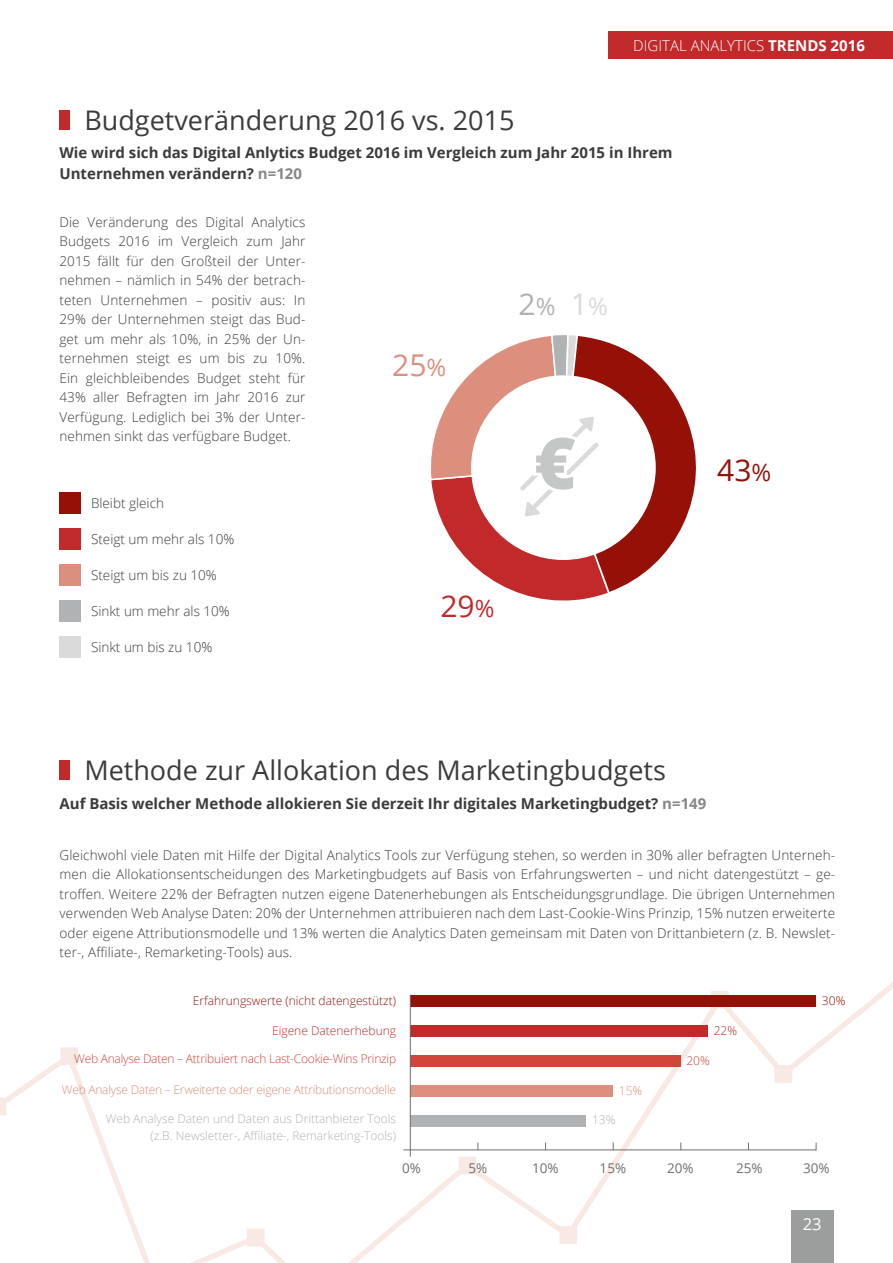
<style>
.page{position:relative;width:893px;height:1263px;background:#fff}
.page>*{position:absolute;margin:0;border:0;box-sizing:border-box;transform-origin:0 0}
.t1{font:30px "Open Sans";color:#b1b2b3}
.t2{font:30px "Open Sans";color:#951108}
.t3{font:30px "Open Sans";color:#dc8f7c}
.t4{font:30px "Open Sans";color:#c1292a}
.t5{font:27px "Open Sans";color:#3b3b3a}
.t6{font:16.5px "Open Sans";color:#fff}
.t7{font:700 15px/21px "Open Sans";color:#3b3b3a}
.t8{font:300 15px "Open Sans";color:#fff}
.t9{font:300 13.5px/19.5px "Open Sans";letter-spacing:.01em;color:#3b3b3a;text-align:justify}
.t10{font:13.5px "Open Sans";color:#6f6f6e}
.t11{font:300 12px/16.5px "Open Sans";color:#b1b2b3;text-align:right}
.t12{font:300 12px "Open Sans";letter-spacing:-.02em;color:#dc8f7c}
.t13{font:300 12px "Open Sans";letter-spacing:-.02em;color:#d14639}
.t14{font:300 12px "Open Sans";color:#951108}
.t15{font:300 12px "Open Sans";color:#c1292a}
.s1{font-weight:700}
.s2{color:#878786}
.s3{font-size:24px}
.s4{color:#dadada}
.s5{font-size:24px;color:#dadada}
</style>
<div class="page">
<svg style="left:0;top:982px;width:893px;height:281px"></svg>
<div style="left:608px;top:31px;width:285px;height:28px;background:#c1292a"></div>
<div style="left:791px;top:1210px;width:42px;height:53px;background:#9c9d9d"></div>
<div style="left:59px;top:492px;width:22px;height:21px;background:#951108"></div>
<div style="left:59px;top:528px;width:22px;height:22px;background:#c1292a"></div>
<div style="left:59px;top:600px;width:22px;height:22px;background:#b1b2b3"></div>
<div style="left:59px;top:636px;width:22px;height:22px;background:#dadada"></div>
<div style="left:59px;top:564px;width:22px;height:22px;background:#dc8f7c"></div>
<div style="left:59px;top:761px;width:11px;height:19px;background:#c1292a"></div>
<div style="left:59px;top:110px;width:11px;height:20px;background:#c1292a"></div>
<div style="left:410px;top:996px;width:406px;height:11px;background:#951108"></div>
<div style="left:410px;top:1025px;width:298px;height:12px;background:#c1292a"></div>
<div style="left:410px;top:1055px;width:271px;height:12px;background:#d14639"></div>
<div style="left:410px;top:1085px;width:203px;height:11px;background:#dc8f7c"></div>
<div style="left:410px;top:1115px;width:176px;height:11px;background:#b1b2b3"></div>
<svg style="left:431px;top:335px;width:265px;height:266px"></svg>
<hr style="left:410px;top:995px;width:1px;height:161px;background:#6f6f6e">
<hr style="left:404px;top:1149px;width:412px;height:1px;background:#6f6f6e">
<p class="t8" style="left:633px;top:35px;width:233px">DIGITAL ANALYTICS <span class="s1">TRENDS 2016</span></p>
<h2 class="t5" style="left:84px;top:101px;width:432px">Budgetveränderung 2016 vs. 2015</h2>
<p class="t7" style="left:59px;top:142px;width:615px">Wie wird sich das Digital Anlytics Budget 2016 im Vergleich zum Jahr 2015 in Ihrem<br>Unternehmen verändern? <span class="s2">n=120</span></p>
<p class="t9" style="left:59px;top:212px;width:247px">Die Veränderung des Digital Analytics Budgets 2016 im Vergleich zum Jahr 2015 fällt für den Großteil der Unter&shy;nehmen – nämlich in 54% der betrach&shy;teten Unternehmen – positiv aus: In 29% der Unternehmen steigt das Bud&shy;get um mehr als 10%, in 25% der Un&shy;ternehmen steigt es um bis zu 10%.<br>Ein gleichbleibendes Budget steht für 43% aller Befragten im Jahr 2016 zur Verfügung. Lediglich bei 3% der Unter&shy;nehmen sinkt das verfügbare Budget.</p>
<p class="t9" style="left:91px;top:493px;width:74px">Bleibt gleich</p>
<p class="t9" style="left:91px;top:529px;width:145px">Steigt um mehr als 10%</p>
<p class="t9" style="left:91px;top:565px;width:127px">Steigt um bis zu 10%</p>
<p class="t9" style="left:91px;top:601px;width:140px">Sinkt um mehr als 10%</p>
<p class="t9" style="left:91px;top:637px;width:123px">Sinkt um bis zu 10%</p>
<h1 class="t3" style="left:392px;top:345px;width:56px">25<span class="s3">%</span></h1>
<h1 class="t1" style="left:519px;top:283px;width:91px">2<span class="s3">%</span> <span class="s4">1</span><span class="s5">%</span></h1>
<h1 class="t4" style="left:440px;top:585px;width:56px">29<span class="s3">%</span></h1>
<h1 class="t2" style="left:717px;top:449px;width:56px">43<span class="s3">%</span></h1>
<h2 class="t5" style="left:84px;top:752px;width:583px">Methode zur Allokation des Marketingbudgets</h2>
<p class="t7" style="left:59px;top:792px;width:648px">Auf Basis welcher Methode allokieren Sie derzeit Ihr digitales Marketingbudget? <span class="s2">n=149</span></p>
<p class="t9" style="left:59px;top:845px;width:777px">Gleichwohl viele Daten mit Hilfe der Digital Analytics Tools zur Verfügung stehen, so werden in 30% aller befragten Unterneh&shy;men die Allokationsentscheidungen des Marketingbudgets auf Basis von Erfahrungswerten – und nicht datengestützt – ge&shy;troffen. Weitere 22% der Befragten nutzen eigene Datenerhebungen als Entscheidungsgrundlage. Die übrigen Unternehmen verwenden Web Analyse Daten: 20% der Unternehmen attribuieren nach dem Last-Cookie-Wins Prinzip, 15% nutzen erweiterte oder eigene Attributionsmodelle und 13% werten die Analytics Daten gemeinsam mit Daten von Drittanbietern (z. B. Newslet&shy;ter-, Affiliate-, Remarketing-Tools) aus.</p>
<p class="t14" style="left:193px;top:992px;width:205px">Erfahrungswerte (nicht datengestützt)</p>
<p class="t14" style="left:822px;top:993px;width:25px">30%</p>
<p class="t15" style="left:272px;top:1022px;width:126px">Eigene Datenerhebung</p>
<p class="t15" style="left:714px;top:1022px;width:25px">22%</p>
<p class="t13" style="left:74px;top:1051px;width:323px">Web Analyse Daten – Attribuiert nach Last-Cookie-Wins Prinzip</p>
<p class="t13" style="left:686px;top:1052px;width:25px">20%</p>
<p class="t12" style="left:62px;top:1081px;width:336px">Web Analyse Daten – Erweiterte oder eigene Attributionsmodelle</p>
<p class="t12" style="left:619px;top:1082px;width:25px">15%</p>
<p class="t11" style="left:106px;top:1110px;width:292px">Web Analyse Daten und Daten aus Drittanbieter Tools (z.B. Newsletter-, Affiliate-, Remarketing-Tools)</p>
<p class="t11" style="left:592px;top:1111px;width:25px">13%</p>
<p class="t10" style="left:402px;top:1159px;width:20px">0%</p>
<p class="t10" style="left:468px;top:1159px;width:20px">5%</p>
<p class="t10" style="left:532px;top:1159px;width:28px">10%</p>
<p class="t10" style="left:600px;top:1159px;width:28px">15%</p>
<p class="t10" style="left:667px;top:1159px;width:28px">20%</p>
<p class="t10" style="left:736px;top:1159px;width:28px">25%</p>
<p class="t10" style="left:803px;top:1159px;width:28px">30%</p>
<p class="t6" style="left:803px;top:1213px;width:20px">23</p>
</div>
